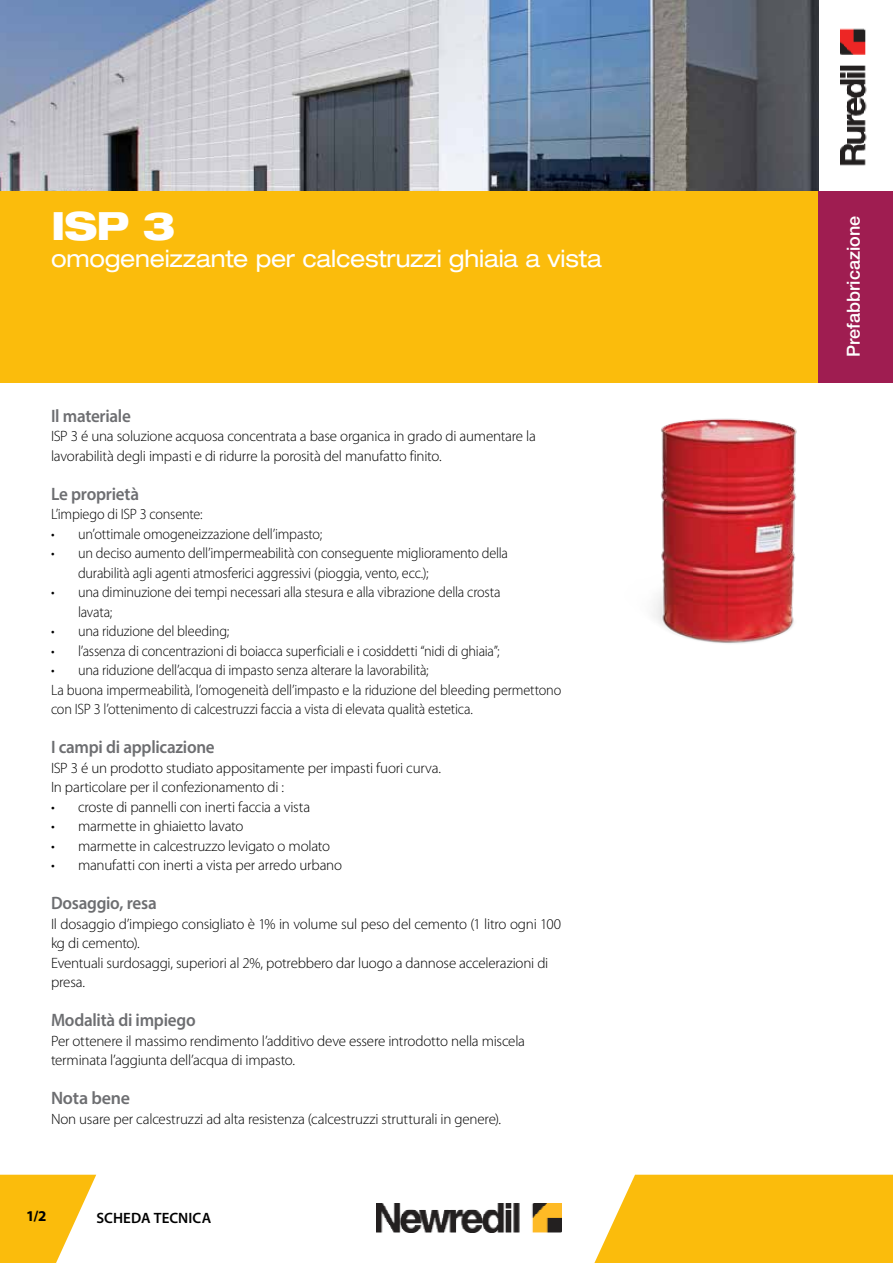
<style>
.page{position:relative;width:893px;height:1263px;background:#fff}
.page>*{position:absolute;margin:0;border:0;box-sizing:border-box;transform-origin:0 0}
.t1{font:800 expanded 39px "Helvetica Neue LT Std";color:#fff;scale:.95 1}
.t2{font:expanded 24px "Helvetica Neue LT Std";letter-spacing:-.01em;color:#fff;scale:.95 1}
.t3{font:600 18px "Myriad Pro";letter-spacing:-.015em;color:#6d6e71;scale:.95 1}
.t4{font:500 18px "Helvetica Neue LT Std";color:#fff}
.t5{font:600 18px "Myriad Pro";letter-spacing:-.015em;color:#6d6e71}
.t6{font:300 15px/19.5px "Myriad Pro";letter-spacing:-.015em;color:#000}
.t7{font:300 15px/19.5px "Myriad Pro";letter-spacing:-.015em;color:#000;scale:.95 1}
.t8{font:600 15px "Myriad Pro";letter-spacing:.01em;color:#000}
.t9{font:700 15px "Myriad Pro";color:#000}
</style>
<div class="page">
<img style="left:0;top:0;width:818px;height:191px">
<svg style="left:594px;top:1175px;width:299px;height:88px;background:#fbc01c"></svg>
<svg style="left:0;top:1175px;width:96px;height:88px"></svg>
<img style="left:376px;top:1203px;width:185px;height:30px">
<img style="left:841px;top:28px;width:26px;height:138px">
<div style="left:0;top:191px;width:893px;height:191px;background:#fbbc0c"></div>
<div style="left:818px;top:191px;width:75px;height:191px;background:#9f1d51"></div>
<img style="left:607px;top:382px;width:231px;height:262px">
<h1 class="t1" style="left:51px;top:201px;width:132px">ISP 3</h1>
<h2 class="t2" style="left:51px;top:244px;width:581px">omogeneizzante per calcestruzzi ghiaia a vista</h2>
<p class="t3" style="left:51px;top:404px;width:86px">Il materiale</p>
<p class="t6" style="left:51px;top:427px;width:486px">ISP 3 é una soluzione acquosa concentrata a base organica in grado di aumentare la lavorabilità degli impasti e di ridurre la porosità del manufatto finito.</p>
<p class="t3" style="left:51px;top:482px;width:94px">Le proprietà</p>
<p class="t7" style="left:51px;top:505px;width:161px">L’impiego di ISP 3 consente:</p>
<p class="t7" style="left:51px;top:524px;width:287px">• un’ottimale omogeneizzazione dell’impasto;</p>
<p class="t7" style="left:78px;top:544px;width:454px;text-indent:-27px">• un deciso aumento dell’impermeabilità con conseguente miglioramento della durabilità agli agenti atmosferici aggressivi (pioggia, vento, ecc.);</p>
<p class="t7" style="left:78px;top:583px;width:446px;text-indent:-27px">• una diminuzione dei tempi necessari alla stesura e alla vibrazione della crosta lavata;</p>
<p class="t7" style="left:51px;top:622px;width:189px">• una riduzione del bleeding;</p>
<p class="t7" style="left:51px;top:641px;width:474px">• l’assenza di concentrazioni di boiacca superficiali e i cosiddetti “nidi di ghiaia”;</p>
<p class="t7" style="left:51px;top:661px;width:539px">• una riduzione dell’acqua di impasto senza alterare la lavorabilità;<br>La buona impermeabilità, l’omogeneità dell’impasto e la riduzione del bleeding permettono con ISP 3 l’ottenimento di calcestruzzi faccia a vista di elevata qualità estetica.</p>
<p class="t3" style="left:51px;top:736px;width:174px">I campi di applicazione</p>
<p class="t6" style="left:51px;top:758px;width:392px">ISP 3 é un prodotto studiato appositamente per impasti fuori curva.<br>In particolare per il confezionamento di :</p>
<p class="t6" style="left:51px;top:797px;width:261px">• croste di pannelli con inerti faccia a vista</p>
<p class="t6" style="left:51px;top:817px;width:194px">• marmette in ghiaietto lavato</p>
<p class="t6" style="left:51px;top:836px;width:281px">• marmette in calcestruzzo levigato o molato</p>
<p class="t6" style="left:51px;top:856px;width:293px">• manufatti con inerti a vista per arredo urbano</p>
<p class="t3" style="left:51px;top:892px;width:113px">Dosaggio, resa</p>
<p class="t6" style="left:51px;top:914px;width:512px">Il dosaggio d’impiego consigliato è 1% in volume sul peso del cemento (1 litro ogni 100 kg di cemento).<br>Eventuali surdosaggi, superiori al 2%, potrebbero dar luogo a dannose accelerazioni di presa.</p>
<p class="t3" style="left:51px;top:1009px;width:154px">Modalità di impiego</p>
<p class="t6" style="left:51px;top:1031px;width:476px">Per ottenere il massimo rendimento l’additivo deve essere introdotto nella miscela terminata l’aggiunta dell’acqua di impasto.</p>
<p class="t5" style="left:51px;top:1087px;width:81px">Nota bene</p>
<p class="t6" style="left:51px;top:1109px;width:452px">Non usare per calcestruzzi ad alta resistenza (calcestruzzi strutturali in genere).</p>
<p class="t9" style="left:26px;top:1206px;width:22px">1/2</p>
<p class="t8" style="left:96px;top:1208px;width:116px">SCHEDA TECNICA</p>
<p class="t4" style="left:843px;top:357px;width:142px;rotate:-90deg">Prefabbricazione</p>
</div>
